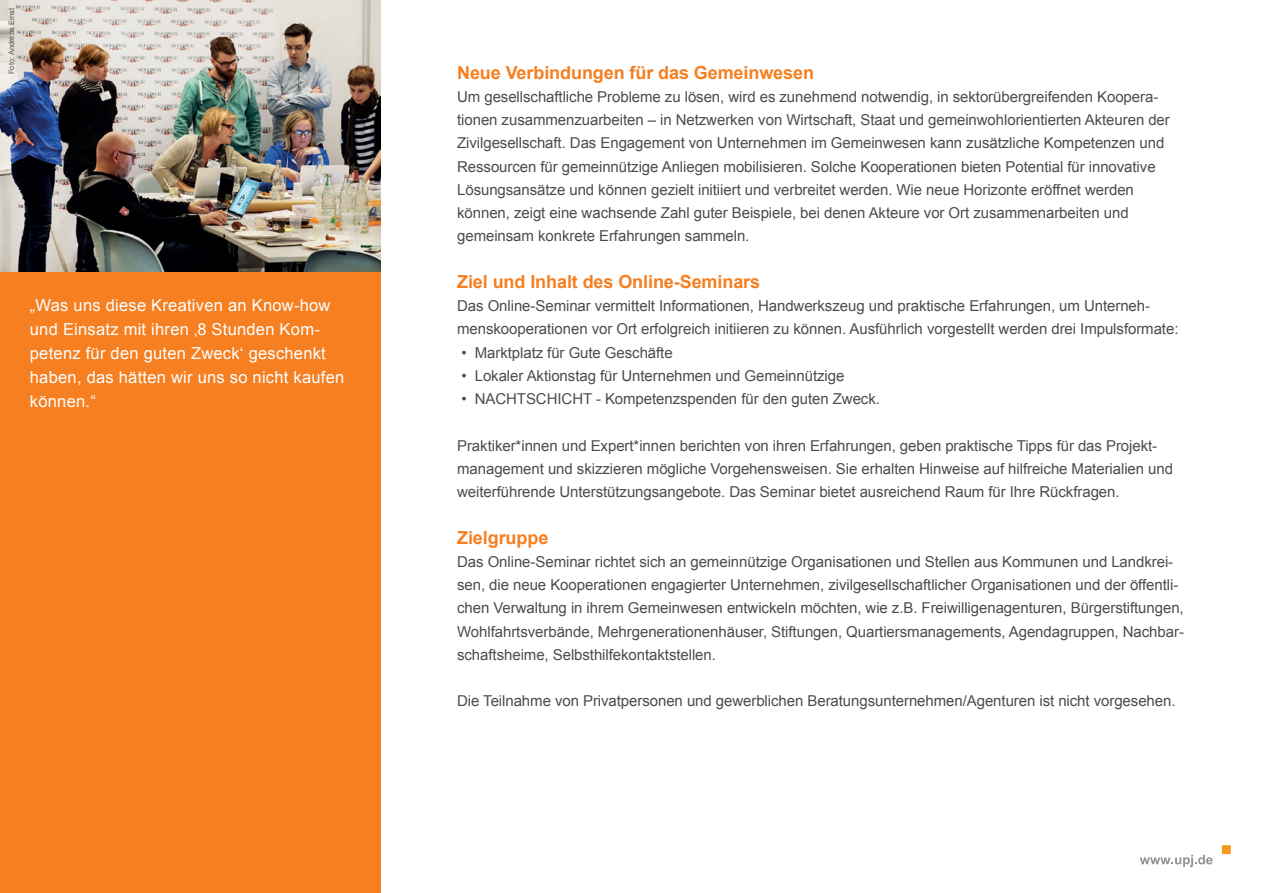
<style>
.page{position:relative;width:1263px;height:893px;background:#fff}
.page>*{position:absolute;margin:0;border:0;box-sizing:border-box;transform-origin:0 0}
.t1{font:700 18px "Arial";letter-spacing:-.005em;color:#f57f21}
.t2{font:16.5px/24px "Arial";letter-spacing:.015em;color:#fff}
.t3{font:15px/23.2px "Arial";letter-spacing:-.005em;color:#4b4c4d}
.t4{font:7.5px "Arial";color:#57585a}
.s1{font-size:15px}
</style>
<div class="page">
<svg style="left:1140px;top:855px;width:72px;height:12px"></svg>
<div style="left:1222px;top:845px;width:9px;height:9px;background:#f7971d"></div>
<div style="left:0;top:0;width:381px;height:893px;background:#f57f21"></div>
<img style="left:0;top:0;width:381px;height:271px">
<p class="t4" style="left:7px;top:74px;width:68px;rotate:-90deg">Foto: Andreas Ernst</p>
<p class="t2" style="left:30px;top:293px;width:316px">„Was uns diese Kreativen an Know-how und Einsatz mit ihren <span class="s1">‚</span>8 Stunden Kom&shy;petenz für den guten Zweck‘ geschenkt haben, das hätten wir uns so nicht kaufen können.“</p>
<p class="t1" style="left:457px;top:60px;width:358px">Neue Verbindungen für das Gemeinwesen</p>
<p class="t3" style="left:457px;top:85px;width:714px">Um gesellschaftliche Probleme zu lösen, wird es zunehmend notwendig, in sektorübergreifenden Koopera&shy;tionen zusammenzuarbeiten – in Netzwerken von Wirtschaft, Staat und gemeinwohlorientierten Akteuren der Zivilgesellschaft. Das Engagement von Unternehmen im Gemeinwesen kann zusätzliche Kompetenzen und Ressourcen für gemeinnützige Anliegen mobilisieren. Solche Kooperationen bieten Potential für innovative Lösungsansätze und können gezielt initiiert und verbreitet werden. Wie neue Horizonte eröffnet werden können, zeigt eine wachsende Zahl guter Beispiele, bei denen Akteure vor Ort zusammenarbeiten und gemeinsam konkrete Erfahrungen sammeln.</p>
<p class="t1" style="left:457px;top:269px;width:305px">Ziel und Inhalt des Online-Seminars</p>
<p class="t3" style="left:457px;top:294px;width:723px">Das Online-Seminar vermittelt Informationen, Handwerkszeug und praktische Erfahrungen, um Unterneh&shy;menskooperationen vor Ort erfolgreich initiieren zu können. Ausführlich vorgestellt werden drei Impulsformate:</p>
<p class="t3" style="left:461px;top:341px;width:213px">• Marktplatz für Gute Geschäfte</p>
<p class="t3" style="left:461px;top:364px;width:385px">• Lokaler Aktionstag für Unternehmen und Gemeinnützige</p>
<p class="t3" style="left:461px;top:387px;width:420px">• NACHTSCHICHT - Kompetenzspenden für den guten Zweck.</p>
<p class="t3" style="left:457px;top:434px;width:717px">Praktiker*innen und Expert*innen berichten von ihren Erfahrungen, geben praktische Tipps für das Projekt&shy;management und skizzieren mögliche Vorgehensweisen. Sie erhalten Hinweise auf hilfreiche Materialien und weiterführende Unterstützungsangebote. Das Seminar bietet ausreichend Raum für Ihre Rückfragen.</p>
<p class="t1" style="left:457px;top:525px;width:93px">Zielgruppe</p>
<p class="t3" style="left:457px;top:550px;width:728px">Das Online-Seminar richtet sich an gemeinnützige Organisationen und Stellen aus Kommunen und Landkrei&shy;sen, die neue Kooperationen engagierter Unternehmen, zivilgesellschaftlicher Organisationen und der öffentli&shy;chen Verwaltung in ihrem Gemeinwesen entwickeln möchten, wie z.B. Freiwilligenagenturen, Bürgerstiftungen, Wohlfahrtsverbände, Mehrgenerationenhäuser, Stiftungen, Quartiersmanagements, Agendagruppen, Nachbar&shy;schaftsheime, Selbsthilfekontaktstellen.</p>
<p class="t3" style="left:457px;top:690px;width:720px">Die Teilnahme von Privatpersonen und gewerblichen Beratungsunternehmen/Agenturen ist nicht vorgesehen.</p>
</div>
